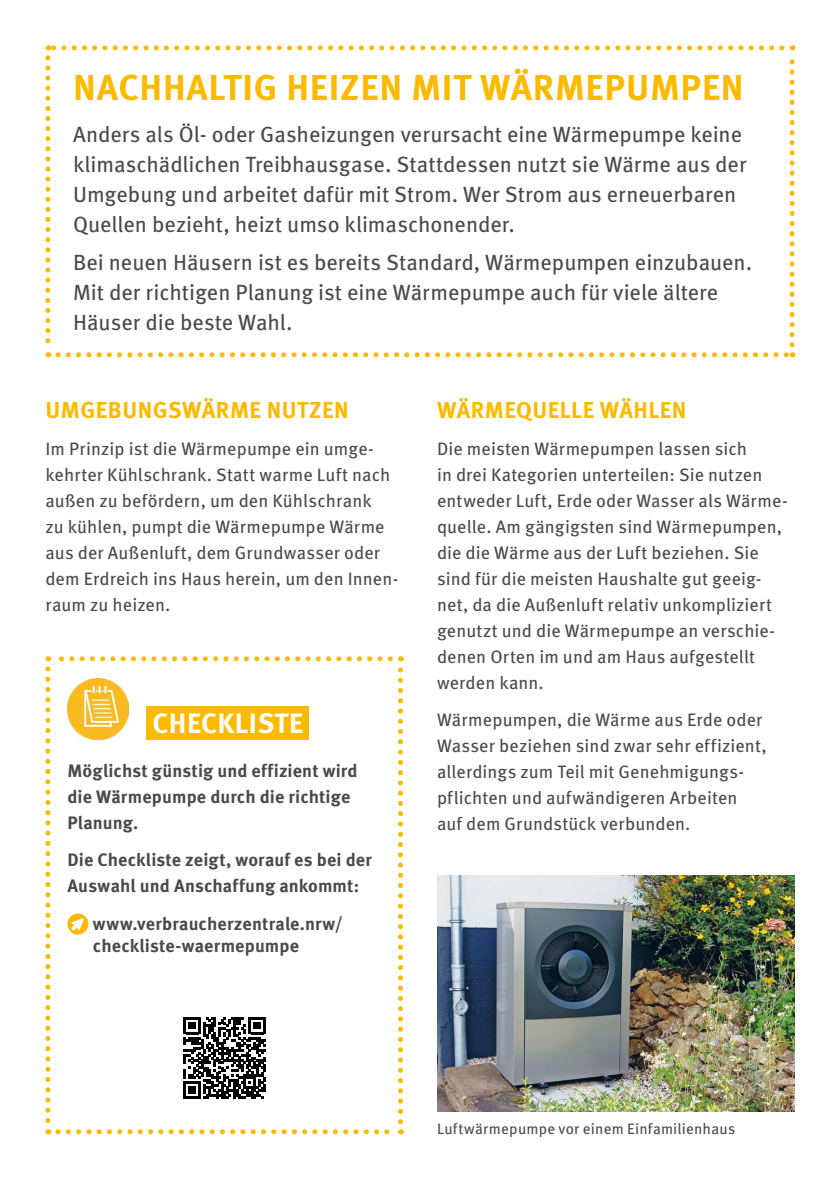
<style>
.page{position:relative;width:840px;height:1191px;background:#fff}
.page>*{position:absolute;margin:0;border:0;box-sizing:border-box;transform-origin:0 0}
.t1{font:700 36px "Meta Pro";letter-spacing:.02em;color:#fbba00}
.t2{font:700 28px "Meta Pro";letter-spacing:.02em;color:#fff}
.t3{font:700 23px "Meta Pro";letter-spacing:.02em;color:#fbba00}
.t4{font:22px/30px "Meta Pro";letter-spacing:-.005em;color:#4a4a49}
.t5{font:18px/26px "Meta Pro";letter-spacing:.005em;color:#4a4a49}
.t6{font:700 18px/26px "Meta Pro";letter-spacing:.005em;color:#4a4a49}
.t7{font:15px "Meta Pro";letter-spacing:.015em;color:#4a4a49}
</style>
<div class="page">
<svg style="left:45px;top:58px;width:5px;height:299px"></svg>
<svg style="left:58px;top:352px;width:734px;height:5px"></svg>
<svg style="left:789px;top:45px;width:5px;height:300px"></svg>
<svg style="left:48px;top:45px;width:733px;height:5px"></svg>
<img style="left:437px;top:875px;width:357px;height:236px">
<img style="left:67px;top:678px;width:62px;height:61px">
<div style="left:147px;top:706px;width:162px;height:33px;background:#fbba00"></div>
<svg style="left:67px;top:913px;width:22px;height:22px"></svg>
<svg style="left:45px;top:669px;width:5px;height:465px"></svg>
<svg style="left:58px;top:1129px;width:343px;height:5px"></svg>
<svg style="left:398px;top:656px;width:5px;height:465px"></svg>
<svg style="left:48px;top:656px;width:342px;height:5px"></svg>
<svg style="left:183px;top:1017px;width:83px;height:82px"></svg>
<h1 class="t1" style="left:73px;top:60px;width:671px">NACHHALTIG HEIZEN MIT WÄRMEPUMPEN</h1>
<p class="t4" style="left:73px;top:117px;width:674px">Anders als Öl- oder Gasheizungen verursacht eine Wärmepumpe keine klimaschädlichen Treibhausgase. Stattdessen nutzt sie Wärme aus der Umgebung und arbeitet dafür mit Strom. Wer Strom aus erneuerbaren Quellen bezieht, heizt umso klimaschonender.</p>
<p class="t4" style="left:73px;top:245px;width:680px">Bei neuen Häusern ist es bereits Standard, Wärmepumpen einzubauen.<br>Mit der richtigen Planung ist eine Wärmepumpe auch für viele ältere<br>Häuser die beste Wahl.</p>
<p class="t3" style="left:45px;top:391px;width:304px">UMGEBUNGSWÄRME NUTZEN</p>
<p class="t5" style="left:45px;top:434px;width:354px">Im Prinzip ist die Wärmepumpe ein umge&shy;kehrter Kühlschrank. Statt warme Luft nach außen zu befördern, um den Kühlschrank<br>zu kühlen, pumpt die Wärmepumpe Wärme aus der Außenluft, dem Grundwasser oder dem Erdreich ins Haus herein, um den Innen&shy;raum zu heizen.</p>
<h2 class="t2" style="left:152px;top:701px;width:152px">CHECKLISTE</h2>
<p class="t6" style="left:67px;top:756px;width:291px">Möglichst günstig und effizient wird die Wärmepumpe durch die richtige<br>Planung.</p>
<p class="t6" style="left:67px;top:845px;width:306px">Die Checkliste zeigt, worauf es bei der<br>Auswahl und Anschaffung ankommt:</p>
<p class="t6" style="left:93px;top:911px;width:251px;line-height:22px">www.verbraucherzentrale.nrw/ checkliste-waermepumpe</p>
<p class="t3" style="left:437px;top:391px;width:251px">WÄRMEQUELLE WÄHLEN</p>
<p class="t5" style="left:437px;top:434px;width:352px">Die meisten Wärmepumpen lassen sich<br>in drei Kategorien unterteilen: Sie nutzen entweder Luft, Erde oder Wasser als Wärme&shy;quelle. Am gängigsten sind Wärmepumpen, die die Wärme aus der Luft beziehen. Sie sind für die meisten Haushalte gut geeig&shy;net, da die Außenluft relativ unkompliziert genutzt und die Wärmepumpe an verschie&shy;denen Orten im und am Haus aufgestellt werden kann.</p>
<p class="t5" style="left:437px;top:706px;width:331px">Wärmepumpen, die Wärme aus Erde oder Wasser beziehen sind zwar sehr effizient, allerdings zum Teil mit Genehmigungs&shy;pflichten und aufwändigeren Arbeiten auf dem Grundstück verbunden.</p>
<p class="t7" style="left:437px;top:1117px;width:299px">Luftwärmepumpe vor einem Einfamilienhaus</p>
</div>
